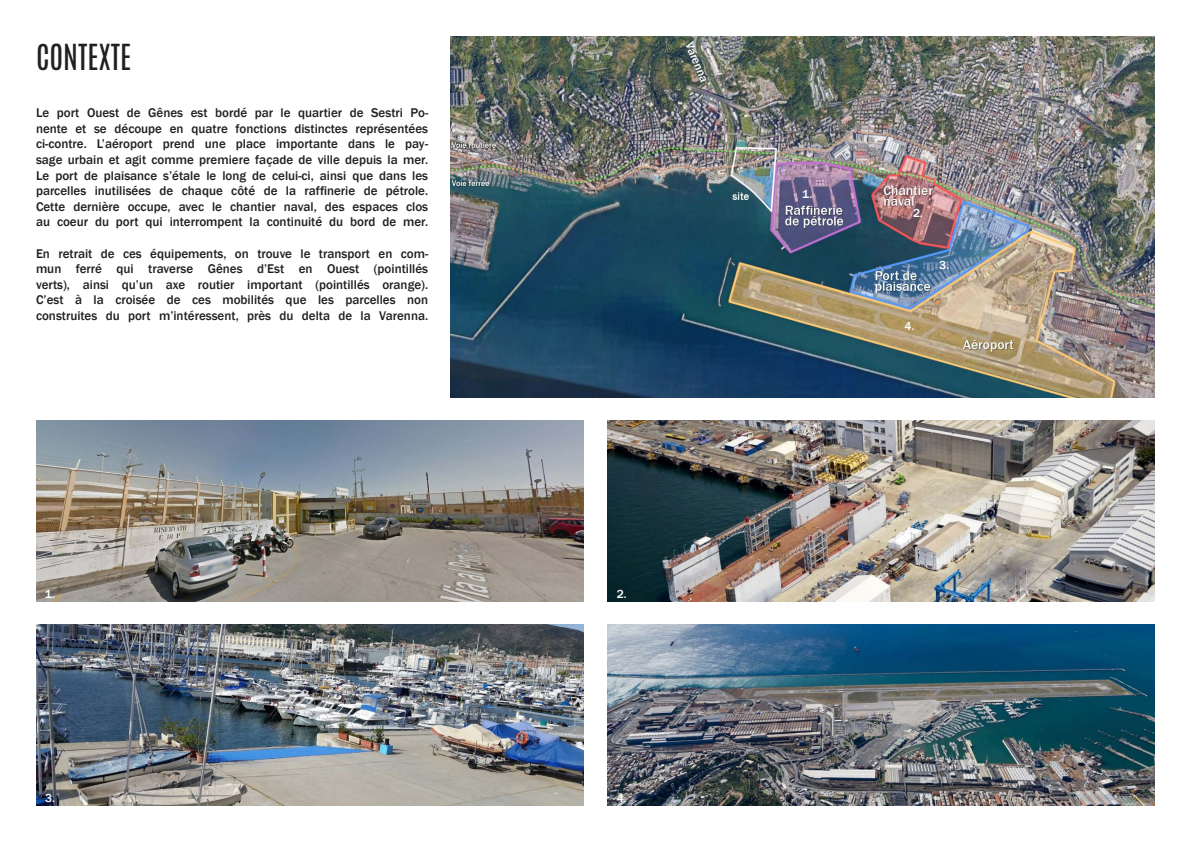
<style>
.page{position:relative;width:1191px;height:842px;background:#fff}
.page>*{position:absolute;margin:0;border:0;box-sizing:border-box;transform-origin:0 0}
.t1{font:30px "Antonio";color:#231f20}
.t2{font:500 13px/15.6px "Franklin Gothic";color:#231f20;text-align:justify}
.t3{font:500 12px "Franklin Gothic";color:#fff}
</style>
<div class="page">
<img style="left:607px;top:624px;width:548px;height:182px">
<img style="left:451px;top:36px;width:704px;height:362px">
<img style="left:607px;top:420px;width:548px;height:182px">
<img style="left:36px;top:624px;width:547px;height:182px">
<img style="left:36px;top:420px;width:547px;height:182px">
<p class="t1" style="left:36px;top:35px;width:97px">CONTEXTE</p>
<p class="t2" style="left:36px;top:105px;width:394px">Le port Ouest de Gênes est bordé par le quartier de Sestri Po&shy;nente et se découpe en quatre fonctions distinctes représentées ci-contre. L’aéroport prend une place importante dans le pay&shy;sage urbain et agit comme premiere façade de ville depuis la mer.</p>
<p class="t2" style="left:36px;top:168px;width:394px">Le port de plaisance s’étale le long de celui-ci, ainsi que dans les parcelles inutilisées de chaque côté de la raffinerie de pétrole.<br>Cette dernière occupe, avec le chantier naval, des espaces clos au coeur du port qui interrompent la continuité du bord de mer.</p>
<p class="t2" style="left:36px;top:246px;width:394px">En retrait de ces équipements, on trouve le transport en com&shy;mun ferré qui traverse Gênes d’Est en Ouest (pointillés verts), ainsi qu’un axe routier important (pointillés orange).</p>
<p class="t2" style="left:36px;top:292px;width:394px">C’est à la croisée de ces mobilités que les parcelles non construites du port m’intéressent, près du delta de la Varenna.</p>
<p class="t3" style="left:696px;top:40px;width:44px;rotate:68deg">Varenna</p>
<p class="t3" style="left:802px;top:186px;width:12px">1.</p>
<p class="t3" style="left:913px;top:206px;width:11px">2.</p>
<p class="t3" style="left:939px;top:257px;width:11px">3.</p>
<p class="t3" style="left:904px;top:319px;width:11px">4.</p>
<p class="t3" style="left:45px;top:587px;width:12px">1.</p>
<p class="t3" style="left:617px;top:587px;width:11px">2.</p>
<p class="t3" style="left:45px;top:791px;width:11px">3.</p>
<p class="t3" style="left:617px;top:791px;width:11px">4.</p>
</div>
